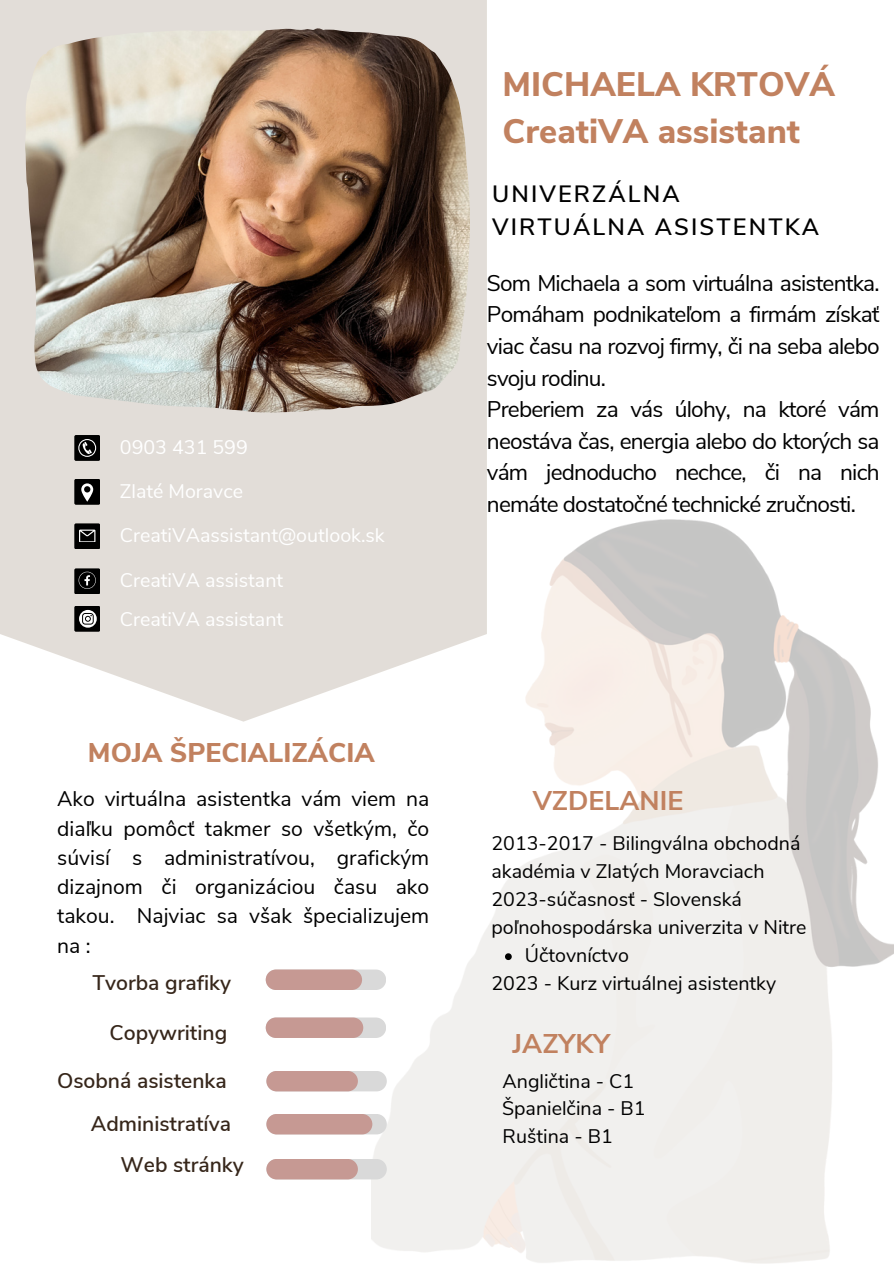
<style>
.page{position:relative;width:894px;height:1264px;background:#fff}
.page>*{position:absolute;margin:0;border:0;box-sizing:border-box;transform-origin:0 0}
.t1{font:800 33.9px/47.2px "Nunito Sans";color:#c1815f}
.t2{font:800 27px "Nunito Sans";color:#c1815f}
.t3{font:700 27px "Nunito Sans";color:#c1815f}
.t4{font:600 23.55px/32.7px "Nunito Sans";letter-spacing:.09em;color:#000}
.t5{font:22.65px/31.5px "Nunito Sans";letter-spacing:-.035em;color:#000}
.t6{font:21.15px/29.2px "Nunito Sans";color:#000;text-align:justify}
.t7{font:600 21.15px "Nunito Sans";color:#36261a}
.t8{font:19.65px/28.2px "Nunito Sans";color:#000}
.t9{font:19.65px "Nunito Sans";color:#fff}
</style>
<div class="page">
<img style="left:372px;top:519px;width:520px;height:744px">
<svg style="left:0;top:0;width:487px;height:721px;background:#e5e0dc"></svg>
<div style="left:74px;top:435px;width:26px;height:26px;background:#000;border-radius:2px"></div>
<div style="left:74px;top:523px;width:26px;height:26px;background:#000;border-radius:2px"></div>
<div style="left:74px;top:568px;width:26px;height:26px;background:#000;border-radius:2px"></div>
<div style="left:74px;top:479px;width:26px;height:26px;background:#000;border-radius:2px"></div>
<svg style="left:79px;top:529px;width:16px;height:13px"></svg>
<svg style="left:78px;top:439px;width:18px;height:18px"></svg>
<svg style="left:81px;top:483px;width:12px;height:18px"></svg>
<svg style="left:79px;top:571px;width:16px;height:17px"></svg>
<div style="left:266px;top:969px;width:120px;height:21px;background:#d9d9d9;border-radius:10px"></div>
<div style="left:266px;top:969px;width:96px;height:21px;background:#c69993;border-radius:10px"></div>
<div style="left:266px;top:1017px;width:120px;height:20px;background:#d9d9d9;border-radius:10px"></div>
<div style="left:266px;top:1017px;width:97px;height:20px;background:#c69993;border-radius:10px"></div>
<div style="left:266px;top:1070px;width:120px;height:21px;background:#d9d9d9;border-radius:10px"></div>
<div style="left:266px;top:1070px;width:92px;height:21px;background:#c69993;border-radius:10px"></div>
<div style="left:266px;top:1113px;width:120px;height:21px;background:#d9d9d9;border-radius:10px"></div>
<div style="left:266px;top:1113px;width:106px;height:21px;background:#c69993;border-radius:10px"></div>
<img style="left:25px;top:28px;width:444px;height:384px">
<div style="left:74px;top:606px;width:26px;height:25px;background:#000;border-radius:2px"></div>
<svg style="left:79px;top:610px;width:18px;height:17px"></svg>
<svg style="left:505px;top:953px;width:6px;height:7px"></svg>
<div style="left:266px;top:1158px;width:120px;height:21px;background:#d9d9d9;border-radius:10px"></div>
<div style="left:266px;top:1158px;width:92px;height:21px;background:#c69993;border-radius:10px"></div>
<p class="t9" style="left:120px;top:433px;width:129px">0903 431 599</p>
<p class="t9" style="left:120px;top:478px;width:125px">Zlaté Moravce</p>
<p class="t9" style="left:120px;top:522px;width:266px">CreatiVAassistant@outlook.sk</p>
<p class="t9" style="left:120px;top:567px;width:165px">CreatiVA assistant</p>
<p class="t9" style="left:120px;top:606px;width:165px">CreatiVA assistant</p>
<h2 class="t2" style="left:88px;top:734px;width:288px">MOJA ŠPECIALIZÁCIA</h2>
<p class="t6" style="left:57px;top:784px;width:373px">Ako virtuálna asistentka vám viem na diaľku pomôcť takmer so všetkým, čo súvisí s administratívou, grafickým dizajnom či organizáciou času ako takou. Najviac sa však špecializujem na :</p>
<p class="t7" style="left:92px;top:968px;width:140px">Tvorba grafiky</p>
<p class="t7" style="left:109px;top:1019px;width:119px">Copywriting</p>
<p class="t7" style="left:57px;top:1066px;width:171px">Osobná asistenka</p>
<h2 class="t7" style="left:91px;top:1109px;width:142px">Administratíva</h2>
<h2 class="t7" style="left:120px;top:1150px;width:125px">Web stránky</h2>
<h1 class="t1" style="left:502px;top:61px;width:334px">MICHAELA KRTOVÁ<br>CreatiVA assistant</h1>
<p class="t4" style="left:492px;top:178px;width:328px">UNIVERZÁLNA<br>VIRTUÁLNA ASISTENTKA</p>
<p class="t5" style="left:487px;top:268px;width:394px">Som Michaela a som virtuálna asistentka.<br>Pomáham podnikateľom a firmám získať viac času na rozvoj firmy, či na seba alebo svoju rodinu.<br>Preberiem za vás úlohy, na ktoré vám neostáva čas, energia alebo do ktorých sa vám jednoducho nechce, či na nich nemáte dostatočné technické zručnosti.</p>
<p class="t3" style="left:532px;top:782px;width:152px">VZDELANIE</p>
<p class="t8" style="left:491px;top:829px;width:310px">2013-2017 - Bilingválna obchodná akadémia v Zlatých Moravciach</p>
<h3 class="t8" style="left:491px;top:885px;width:316px">2023-súčasnosť - Slovenská poľnohospodárska univerzita v Nitre</h3>
<h4 class="t8" style="left:524px;top:941px;width:105px">Účtovníctvo</h4>
<p class="t8" style="left:491px;top:969px;width:286px">2023 - Kurz virtuálnej asistentky</p>
<p class="t3" style="left:512px;top:1025px;width:99px">JAZYKY</p>
<p class="t8" style="left:502px;top:1067px;width:133px">Angličtina - C1</p>
<p class="t8" style="left:502px;top:1094px;width:145px">Španielčina - B1</p>
<p class="t8" style="left:502px;top:1122px;width:112px">Ruština - B1</p>
</div>
